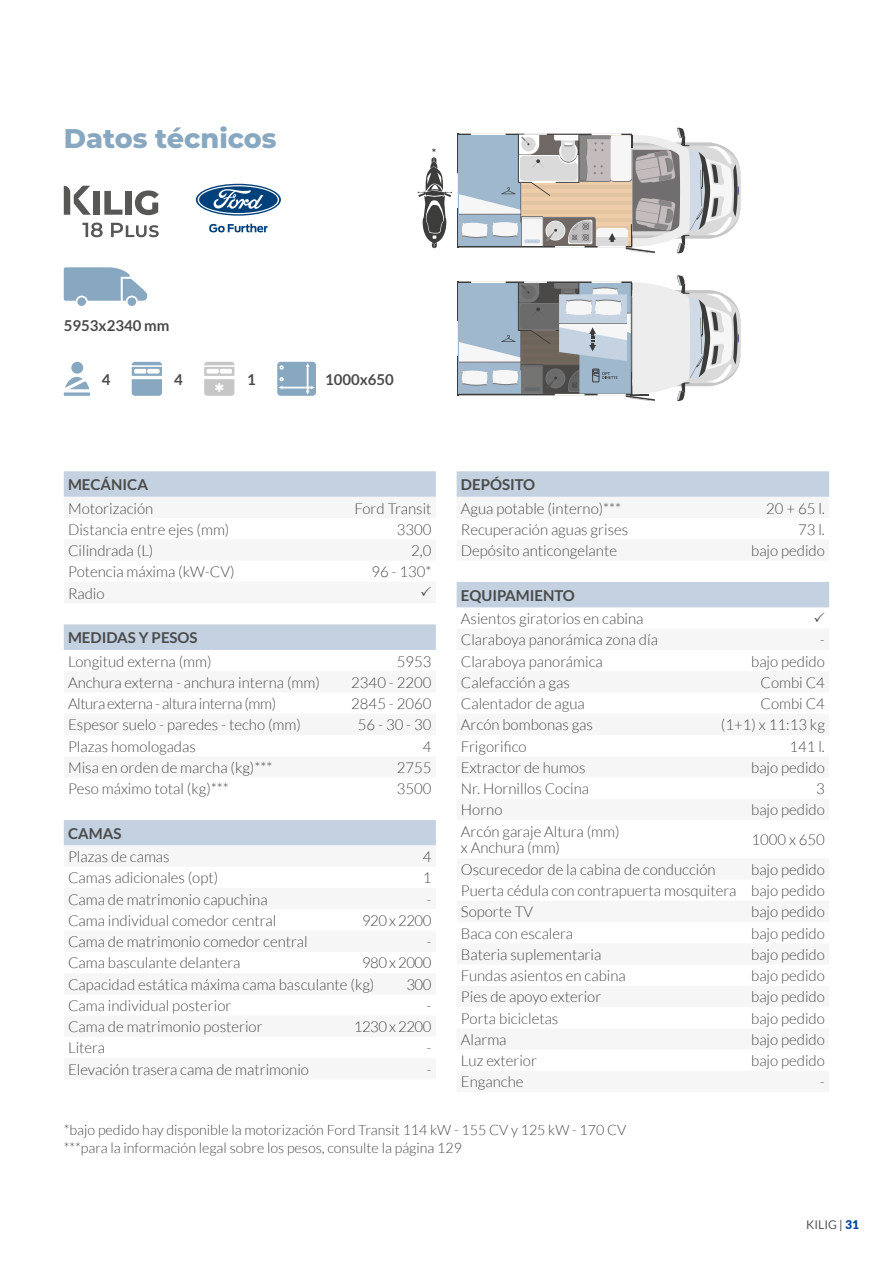
<style>
.page{position:relative;width:893px;height:1263px;background:#fff}
.page>*{position:absolute;margin:0;border:0;box-sizing:border-box;transform-origin:0 0}
.t1{font:800 27px "Montserrat";color:#88a8c1}
.t2{font:300 15px/21.3px "Lato";color:#4a4a49}
.t3{font:700 15px "Lato";color:#4a4a49}
.t4{font:300 15px "Lato";letter-spacing:-.03em;color:#4a4a49}
.t5{font:300 14.25px/17.1px "Lato";color:#4a4a49}
.t6{font:12px "Lato";color:#575756}
.s1{color:#4a4a49}
.s2{font-weight:900;color:#00499a}
</style>
<div class="page">
<svg style="left:457px;top:471px;width:372px;height:26px;background:#c4d1e0"></svg>
<div style="left:457px;top:582px;width:372px;height:26px;background:#c3d1e0"></div>
<svg style="left:64px;top:471px;width:372px;height:26px;background:#c4d1e0"></svg>
<svg style="left:64px;top:624px;width:372px;height:222px"></svg>
<svg style="left:64px;top:799px;width:372px;height:21px"></svg>
<svg style="left:196px;top:184px;width:85px;height:32px"></svg>
<svg style="left:209px;top:224px;width:59px;height:8px"></svg>
<svg style="left:457px;top:275px;width:283px;height:126px"></svg>
<svg style="left:417px;top:128px;width:323px;height:125px"></svg>
<svg style="left:132px;top:362px;width:30px;height:34px"></svg>
<svg style="left:64px;top:392px;width:26px;height:4px"></svg>
<svg style="left:65px;top:377px;width:24px;height:12px"></svg>
<div style="left:71px;top:362px;width:12px;height:12px;background:#88a8c1;border-radius:50%"></div>
<svg style="left:204px;top:362px;width:30px;height:34px"></svg>
<svg style="left:277px;top:362px;width:39px;height:34px"></svg>
<svg style="left:64px;top:267px;width:84px;height:34px"></svg>
<div style="left:77px;top:297px;width:9px;height:9px;background:#88a8c1;border-radius:50%"></div>
<div style="left:128px;top:297px;width:8px;height:9px;background:#88a8c1;border-radius:50%"></div>
<svg style="left:82px;top:223px;width:21px;height:14px"></svg>
<svg style="left:111px;top:223px;width:48px;height:14px"></svg>
<svg style="left:64px;top:186px;width:27px;height:29px"></svg>
<div style="left:94px;top:191px;width:6px;height:24px;background:#575756"></div>
<svg style="left:104px;top:191px;width:19px;height:24px"></svg>
<div style="left:125px;top:191px;width:7px;height:24px;background:#575756"></div>
<svg style="left:135px;top:190px;width:24px;height:25px"></svg>
<h1 class="t1" style="left:64px;top:121px;width:214px">Datos técnicos</h1>
<p class="t3" style="left:64px;top:317px;width:107px">5953x2340 mm</p>
<p class="t3" style="left:102px;top:371px;width:10px">4</p>
<p class="t3" style="left:174px;top:371px;width:10px">4</p>
<p class="t3" style="left:247px;top:371px;width:10px">1</p>
<p class="t3" style="left:325px;top:371px;width:71px">1000x650</p>
<p class="t3" style="left:68px;top:476px;width:81px">MECÁNICA</p>
<p class="t2" style="left:68px;top:497px;width:87px">Motorización</p>
<p class="t2" style="left:354px;top:497px;width:79px">Ford Transit</p>
<p class="t2" style="left:68px;top:519px;width:163px">Distancia entre ejes (mm)</p>
<p class="t2" style="left:397px;top:519px;width:36px">3300</p>
<p class="t2" style="left:68px;top:540px;width:87px">Cilindrada (L)</p>
<p class="t2" style="left:411px;top:540px;width:22px">2,0</p>
<p class="t2" style="left:68px;top:561px;width:168px">Potencia máxima (kW-CV)</p>
<p class="t2" style="left:371px;top:561px;width:62px">96 - 130*</p>
<p class="t2" style="left:68px;top:582px;width:38px">Radio</p>
<p class="t3" style="left:68px;top:629px;width:131px">MEDIDAS Y PESOS</p>
<p class="t2" style="left:68px;top:651px;width:145px">Longitud externa (mm)</p>
<p class="t2" style="left:397px;top:651px;width:36px">5953</p>
<p class="t2" style="left:68px;top:672px;width:253px">Anchura externa - anchura interna (mm)</p>
<p class="t2" style="left:351px;top:672px;width:82px">2340 - 2200</p>
<p class="t4" style="left:68px;top:696px;width:210px">Altura externa - altura interna (mm)</p>
<p class="t2" style="left:351px;top:693px;width:82px">2845 - 2060</p>
<p class="t2" style="left:68px;top:714px;width:234px">Espesor suelo - paredes - techo (mm)</p>
<p class="t2" style="left:358px;top:714px;width:75px">56 - 30 - 30</p>
<p class="t2" style="left:68px;top:736px;width:129px">Plazas homologadas</p>
<p class="t2" style="left:423px;top:736px;width:10px">4</p>
<p class="t2" style="left:68px;top:757px;width:206px">Misa en orden de marcha (kg)***</p>
<p class="t2" style="left:397px;top:757px;width:36px">2755</p>
<p class="t2" style="left:68px;top:778px;width:162px">Peso máximo total (kg)***</p>
<p class="t2" style="left:397px;top:778px;width:36px">3500</p>
<p class="t3" style="left:68px;top:825px;width:55px">CAMAS</p>
<p class="t2" style="left:68px;top:846px;width:103px">Plazas de camas</p>
<p class="t2" style="left:423px;top:846px;width:10px">4</p>
<p class="t2" style="left:68px;top:867px;width:152px">Camas adicionales (opt)</p>
<p class="t2" style="left:423px;top:867px;width:10px">1</p>
<p class="t2" style="left:68px;top:889px;width:201px">Cama de matrimonio capuchina</p>
<p class="t2" style="left:427px;top:889px;width:6px">-</p>
<p class="t2" style="left:68px;top:910px;width:210px">Cama individual comedor central</p>
<p class="t2" style="left:362px;top:910px;width:71px">920 x 2200</p>
<p class="t2" style="left:68px;top:931px;width:241px">Cama de matrimonio comedor central</p>
<p class="t2" style="left:427px;top:931px;width:6px">-</p>
<p class="t2" style="left:68px;top:952px;width:174px">Cama basculante delantera</p>
<p class="t2" style="left:68px;top:952px;width:365px;text-indent:294px">980 x 2000<br>Capacidad estática máxima cama basculante (kg)</p>
<p class="t2" style="left:406px;top:974px;width:27px">300</p>
<p class="t2" style="left:68px;top:995px;width:165px">Cama individual posterior</p>
<p class="t2" style="left:427px;top:995px;width:6px">-</p>
<p class="t2" style="left:68px;top:1016px;width:196px">Cama de matrimonio posterior</p>
<p class="t4" style="left:354px;top:1019px;width:79px">1230 x 2200</p>
<p class="t2" style="left:68px;top:1037px;width:39px">Litera</p>
<p class="t2" style="left:427px;top:1037px;width:6px">-</p>
<p class="t2" style="left:68px;top:1059px;width:243px">Elevación trasera cama de matrimonio</p>
<p class="t2" style="left:427px;top:1059px;width:6px">-</p>
<p class="t3" style="left:461px;top:476px;width:76px">DEPÓSITO</p>
<p class="t2" style="left:461px;top:497px;width:162px">Agua potable (interno)***</p>
<p class="t2" style="left:766px;top:497px;width:60px">20 + 65 l.</p>
<p class="t2" style="left:461px;top:519px;width:169px">Recuperación aguas grises</p>
<p class="t2" style="left:798px;top:519px;width:28px">73 l.</p>
<p class="t2" style="left:461px;top:540px;width:158px">Depósito anticongelante</p>
<p class="t2" style="left:751px;top:540px;width:75px">bajo pedido</p>
<p class="t3" style="left:461px;top:587px;width:115px">EQUIPAMIENTO</p>
<p class="t2" style="left:461px;top:608px;width:199px">Asientos giratorios en cabina<br>Claraboya panorámica zona día</p>
<p class="t2" style="left:820px;top:629px;width:6px">-</p>
<p class="t2" style="left:461px;top:651px;width:143px">Claraboya panorámica</p>
<p class="t2" style="left:751px;top:651px;width:75px">bajo pedido</p>
<p class="t2" style="left:461px;top:672px;width:110px">Calefacción a gas</p>
<p class="t2" style="left:760px;top:672px;width:66px">Combi C4</p>
<p class="t2" style="left:461px;top:693px;width:125px">Calentador de agua</p>
<p class="t2" style="left:760px;top:693px;width:66px">Combi C4</p>
<p class="t2" style="left:461px;top:714px;width:134px">Arcón bombonas gas</p>
<p class="t2" style="left:721px;top:714px;width:105px">(1+1) x 11:13 kg</p>
<p class="t2" style="left:461px;top:736px;width:67px">Frigorifico</p>
<p class="t2" style="left:789px;top:736px;width:37px">141 l.</p>
<p class="t2" style="left:461px;top:757px;width:126px">Extractor de humos</p>
<p class="t2" style="left:751px;top:757px;width:75px">bajo pedido</p>
<p class="t2" style="left:461px;top:778px;width:130px">Nr. Hornillos Cocina</p>
<p class="t2" style="left:816px;top:778px;width:10px">3</p>
<p class="t2" style="left:461px;top:799px;width:43px">Horno</p>
<p class="t2" style="left:751px;top:799px;width:75px">bajo pedido</p>
<p class="t2" style="left:461px;top:823px;width:160px;line-height:16.5px">Arcón garaje Altura (mm) x Anchura (mm)</p>
<p class="t2" style="left:751px;top:829px;width:75px">1000 x 650</p>
<p class="t2" style="left:461px;top:859px;width:256px">Oscurecedor de la cabina de conducción</p>
<p class="t2" style="left:461px;top:859px;width:366px;text-align:justify;text-indent:290px">bajo pedido Puerta cédula con contrapuerta mosquitera bajo pedido Soporte TV</p>
<p class="t2" style="left:751px;top:901px;width:75px">bajo pedido</p>
<p class="t2" style="left:461px;top:923px;width:114px">Baca con escalera</p>
<p class="t2" style="left:751px;top:923px;width:75px">bajo pedido</p>
<p class="t2" style="left:461px;top:944px;width:142px">Bateria suplementaria</p>
<p class="t2" style="left:751px;top:944px;width:75px">bajo pedido</p>
<p class="t2" style="left:461px;top:965px;width:167px">Fundas asientos en cabina</p>
<p class="t2" style="left:751px;top:965px;width:75px">bajo pedido</p>
<p class="t2" style="left:461px;top:986px;width:142px">Pies de apoyo exterior</p>
<p class="t2" style="left:751px;top:986px;width:75px">bajo pedido</p>
<p class="t2" style="left:461px;top:1008px;width:99px">Porta bicicletas</p>
<p class="t2" style="left:751px;top:1008px;width:75px">bajo pedido</p>
<p class="t2" style="left:461px;top:1029px;width:47px">Alarma</p>
<p class="t2" style="left:751px;top:1029px;width:75px">bajo pedido</p>
<p class="t2" style="left:461px;top:1050px;width:78px">Luz exterior</p>
<p class="t2" style="left:751px;top:1050px;width:75px">bajo pedido</p>
<p class="t2" style="left:461px;top:1071px;width:64px">Enganche</p>
<p class="t2" style="left:820px;top:1071px;width:6px">-</p>
<p class="t5" style="left:64px;top:1122px;width:564px">*bajo pedido hay disponible la motorización Ford Transit 114 kW - 155 CV y 125 kW - 170 CV ***para la información legal sobre los pesos, consulte la página 129</p>
<p class="t6" style="left:806px;top:1218px;width:54px">KILIG <span class="s1">|</span> <span class="s2">31</span></p>
</div>
